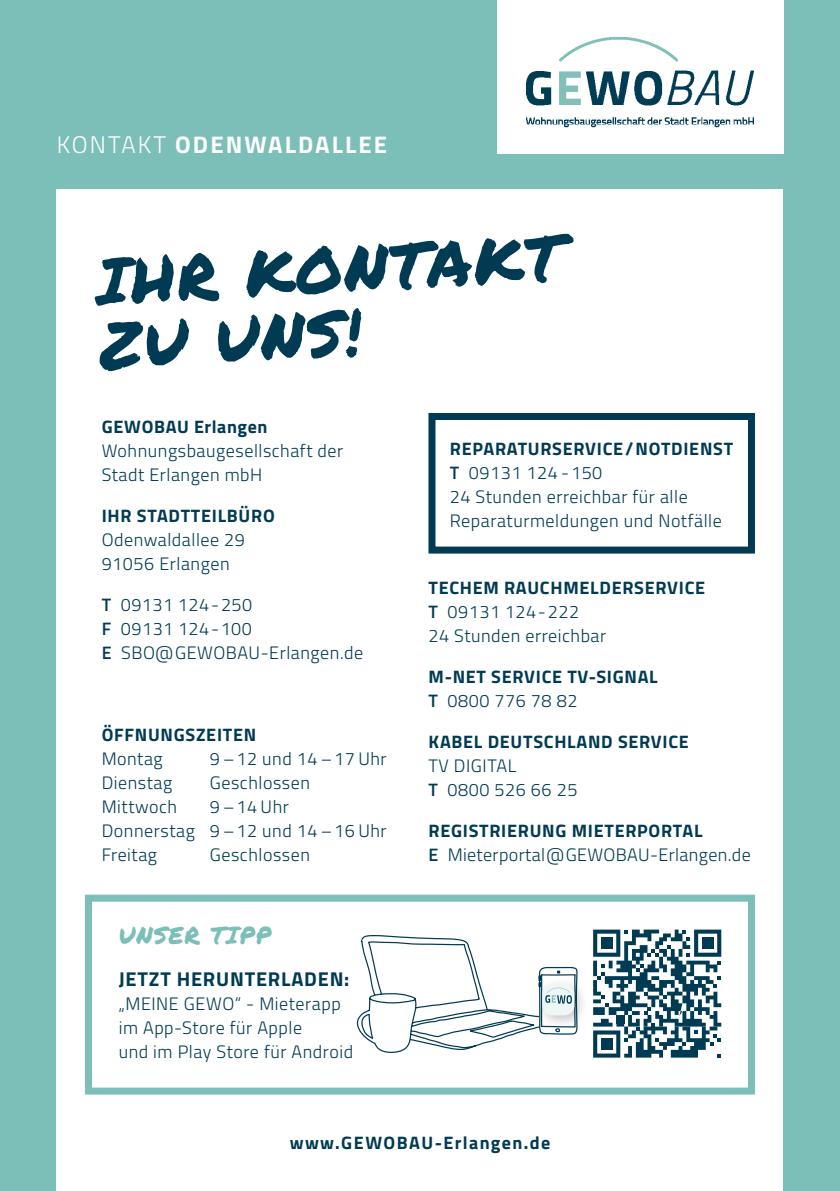
<style>
.page{position:relative;width:840px;height:1191px;background:#fff}
.page>*{position:absolute;margin:0;border:0;box-sizing:border-box;transform-origin:0 0}
.t1{font:64px/64px "Permanent Marker";color:#003b53}
.t2{font:700 24px "Titillium Web";letter-spacing:.085em;color:#fff}
.t3{font:24px "Permanent Marker";letter-spacing:.04em;color:#7cbeb8}
.t4{font:700 20px "Titillium Web";letter-spacing:.04em;color:#003b53}
.t5{font:300 18px/24px "Titillium Web";letter-spacing:.03em;color:#003b53}
.t6{font:700 18px/24px "Titillium Web";letter-spacing:.04em;color:#003b53}
.t7{font:700 18px "Titillium Web";letter-spacing:.075em;color:#003b53}
.s1{font-weight:300}
.s2{font-weight:700}
.s3{font-weight:600}
</style>
<div class="page">
<div style="left:0;top:0;width:839px;height:1191px;background:#7cbeb8"></div>
<div style="left:57px;top:190px;width:725px;height:1001px;background:#fff"></div>
<div style="left:497px;top:0;width:285px;height:153px;background:#fff"></div>
<img style="left:526px;top:37px;width:227px;height:90px">
<div style="left:428px;top:413px;width:326px;height:140px;border:7px solid #003b53"></div>
<div style="left:85px;top:894px;width:669px;height:200px;border:7px solid #7cbeb8"></div>
<svg style="left:593px;top:929px;width:127px;height:128px"></svg>
<div style="left:600px;top:937px;width:12px;height:12px;background:#003b53"></div>
<div style="left:701px;top:937px;width:12px;height:12px;background:#003b53"></div>
<div style="left:600px;top:1038px;width:12px;height:11px;background:#003b53"></div>
<div style="left:535px;top:976px;width:53px;height:53px;background:#231f20;opacity:.25"></div>
<svg style="left:356px;top:935px;width:222px;height:118px"></svg>
<p class="t2" style="left:57px;top:127px;width:332px"><span class="s1">KONTAKT</span> ODENWALDALLEE</p>
<p class="t1" style="left:94px;top:248px;width:469px;rotate:-3deg">IHR KONTAKT<br>ZU UNS!</p>
<p class="t5" style="left:102px;top:413px;width:243px"><span class="s2">GEWOBAU Erlangen<br></span>Wohnungsbaugesellschaft der<br>Stadt Erlangen mbH</p>
<p class="t5" style="left:102px;top:502px;width:174px"><span class="s2">IHR STADTTEILBÜRO<br></span>Odenwaldallee 29<br>91056 Erlangen</p>
<p class="t5" style="left:102px;top:591px;width:263px"><span class="s3">T</span> 09131 124-250<br><span class="s3">F</span> 09131 124-100<br><span class="s3">E</span> SBO@GEWOBAU-Erlangen.de</p>
<p class="t6" style="left:102px;top:721px;width:156px">ÖFFNUNGSZEITEN<br><span class="s1">Montag</span></p>
<p class="t5" style="left:210px;top:745px;width:178px">9 –12 und 14 –17 Uhr</p>
<p class="t5" style="left:102px;top:769px;width:72px">Dienstag</p>
<p class="t5" style="left:210px;top:769px;width:102px">Geschlossen</p>
<p class="t5" style="left:102px;top:793px;width:77px">Mittwoch</p>
<p class="t5" style="left:102px;top:793px;width:286px;text-indent:108px">9 –14 Uhr<br>Donnerstag 9 –12 und 14 –16 Uhr<br>Freitag</p>
<p class="t5" style="left:210px;top:841px;width:102px">Geschlossen</p>
<p class="t3" style="left:119px;top:917px;width:154px">UNSER TIPP</p>
<p class="t4" style="left:119px;top:964px;width:232px">JETZT HERUNTERLADEN:</p>
<p class="t5" style="left:119px;top:991px;width:223px">„MEINE GEWO“ - Mieterapp</p>
<p class="t5" style="left:119px;top:1015px;width:185px">im App-Store für Apple</p>
<p class="t5" style="left:119px;top:1039px;width:236px">und im Play Store für Android</p>
<p class="t6" style="left:449px;top:435px;width:285px">REPARATURSERVICE/NOTDIENST</p>
<p class="t5" style="left:449px;top:459px;width:154px"><span class="s3">T</span> 09131 124 -150</p>
<p class="t5" style="left:449px;top:483px;width:239px">24 Stunden erreichbar für alle</p>
<p class="t5" style="left:449px;top:507px;width:273px">Reparaturmeldungen und Notfälle</p>
<p class="t5" style="left:428px;top:574px;width:278px"><span class="s2">TECHEM RAUCHMELDERSERVICE<br></span><span class="s3">T</span> 09131 124-222<br>24 Stunden erreichbar</p>
<p class="t6" style="left:428px;top:663px;width:230px">M-NET SERVICE TV-SIGNAL<br><span class="s3">T</span> <span class="s1">0800 776 78 82</span></p>
<p class="t6" style="left:428px;top:728px;width:262px">KABEL DEUTSCHLAND SERVICE<br><span class="s1">TV DIGITAL<br></span><span class="s3">T</span> <span class="s1">0800 526 66 25</span></p>
<p class="t5" style="left:428px;top:817px;width:323px"><span class="s2">REGISTRIERUNG MIETERPORTAL<br></span><span class="s3">E</span> Mieterportal@GEWOBAU-Erlangen.de</p>
<p class="t7" style="left:289px;top:1128px;width:262px">www.GEWOBAU-Erlangen.de</p>
</div>
